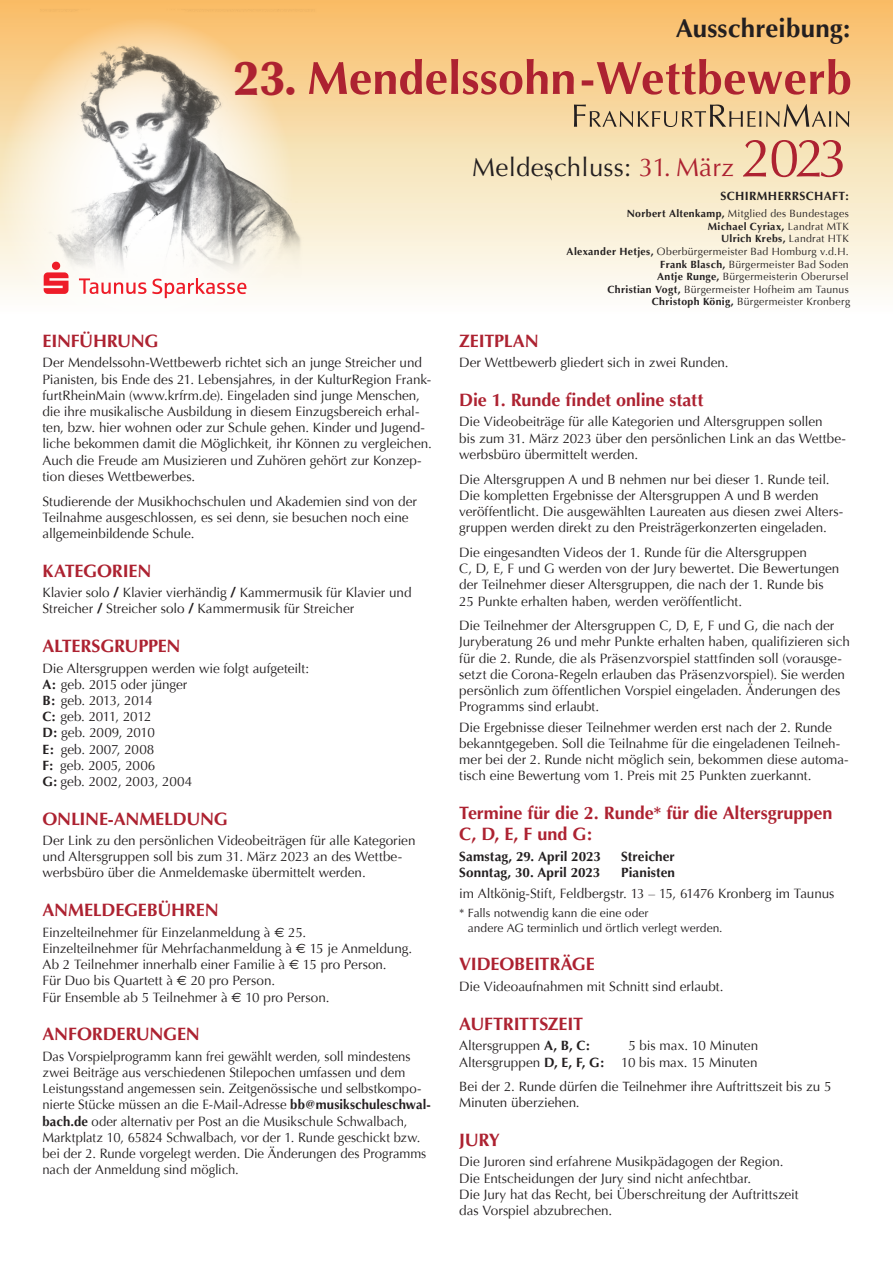
<style>
.page{position:relative;width:893px;height:1263px;background:#fff}
.page>*{position:absolute;margin:0;border:0;box-sizing:border-box;transform-origin:0 0}
.t1{font:700 46.5px "OP11";color:#ad2231}
.t2{font:25.8px "Optima";letter-spacing:.01em;color:#231f20}
.t3{font:700 25.8px "Optima";letter-spacing:.01em;color:#231f20}
.t4{font:700 18px/21.6px "Optima";letter-spacing:-.01em;color:#ad2231}
.t5{font:13.5px/16.2px "Optima";letter-spacing:-.005em;color:#231f20}
.t6{font:13.5px/16.2px "Optima";letter-spacing:-.005em;color:#231f20}
.t7{font:700 13.5px "Optima";letter-spacing:.005em;color:#231f20}
.t8{font:12px/15px "Optima";letter-spacing:-.005em;color:#231f20}
.t9{font:700 12px "Optima";letter-spacing:.03em;color:#231f20}
.t10{font:10.5px/12.6px "Optima";letter-spacing:.03em;color:#231f20;text-align:right}
.s1{font-weight:900}
.s2{font-weight:700}
.s3{font-family:"Euro Sans"}
.s4{color:#ad2231}
.s5{font-size:54px;color:#ad2231}
</style>
<div class="page">
<div style="left:0;top:0;width:893px;height:316px;background:linear-gradient(to bottom,#f7bf6a,#fbffff)"></div>
<svg style="left:0;top:18px;width:293px;height:338px"></svg>
<img style="left:27px;top:6px;width:301px;height:275px">
<svg style="left:574px;top:104px;width:275px;height:23px;background:#ceb58a"></svg>
<svg style="left:309px;top:59px;width:541px;height:36px;background:#de946e"></svg>
<svg style="left:547px;top:172px;width:5px;height:9px"></svg>
<svg style="left:44px;top:262px;width:24px;height:32px"></svg>
<svg style="left:79px;top:278px;width:67px;height:16px"></svg>
<svg style="left:152px;top:278px;width:94px;height:20px"></svg>
<h1 class="t1" style="left:233px;top:51px;width:64px">23.</h1>
<h3 class="t4" style="left:43px;top:330px;width:118px">Einführung</h3>
<p class="t5" style="left:43px;top:355px;width:391px">Der Mendelssohn-Wettbewerb richtet sich an junge Streicher und Pianisten, bis Ende des 21. Lebensjahres, in der KulturRegion Frank&shy;furtRheinMain (www.krfrm.de). Eingeladen sind junge Menschen, die ihre musikalische Ausbildung in diesem Einzugsbereich erhal&shy;ten, bzw. hier wohnen oder zur Schule gehen. Kinder und Jugend&shy;liche bekommen damit die Möglichkeit, ihr Können zu vergleichen.<br>Auch die Freude am Musizieren und Zuhören gehört zur Konzep&shy;tion dieses Wettbewerbes.</p>
<p class="t5" style="left:43px;top:493px;width:376px">Studierende der Musikhochschulen und Akademien sind von der<br>Teilnahme ausgeschlossen, es sei denn, sie besuchen noch eine allgemeinbildende Schule.</p>
<h3 class="t4" style="left:43px;top:560px;width:106px">Kategorien</h3>
<p class="t5" style="left:43px;top:584px;width:370px">Klavier solo <span class="s1">/</span> Klavier vierhändig <span class="s1">/</span> Kammermusik für Klavier und<br>Streicher <span class="s1">/</span> Streicher solo <span class="s1">/</span> Kammermusik für Streicher</p>
<h3 class="t4" style="left:43px;top:635px;width:136px">Altersgru ppen</h3>
<p class="t5" style="left:43px;top:660px;width:268px">Die Altersgruppen werden wie folgt aufgeteilt:<br><span class="s2">A:</span> geb. 2015 oder jünger<br><span class="s2">B:</span> geb. 2013, 2014<br><span class="s2">C:</span> geb. 2011, 2012<br><span class="s2">D:</span> geb. 2009, 2010<br><span class="s2">E :</span> geb. 2007, 2008<br><span class="s2">F:</span> geb. 2005, 2006<br><span class="s2">G :</span> geb. 2002, 2003, 2004</p>
<h3 class="t4" style="left:43px;top:808px;width:109px">ONLI NE-ANMEL</h3>
<h3 class="t4" style="left:173px;top:808px;width:56px">Dung</h3>
<p class="t5" style="left:43px;top:832px;width:375px">Der Link zu den persönlichen Videobeiträgen für alle Kategorien und Altersgruppen soll bis zum 31. März 2023 an des Wettbe&shy;werbsbüro über die Anmeldemaske übermittelt werden.</p>
<h3 class="t4" style="left:43px;top:899px;width:38px">ANMEL</h3>
<h3 class="t4" style="left:102px;top:899px;width:69px">DEGEBÜHRE</h3>
<h3 class="t4" style="left:205px;top:899px;width:16px">N</h3>
<p class="t5" style="left:43px;top:924px;width:371px">Einzelteilnehmer für Einzelanmeldung à <span class="s3">€</span> 25.<br>Einzelteilnehmer für Mehrfachanmeldung à <span class="s3">€</span> 15 je Anmeldung.<br>Ab 2 Teilnehmer innerhalb einer Familie à <span class="s3">€</span> 15 pro Person.<br>Für Duo bis Quartett à <span class="s3">€</span> 20 pro Person.<br>Für Ensemble ab 5 Teilnehmer à <span class="s3">€</span> 10 pro Person.</p>
<h3 class="t4" style="left:43px;top:1023px;width:155px">An forderungen</h3>
<p class="t5" style="left:43px;top:1048px;width:390px">Das Vorspielprogramm kann frei gewählt werden, soll mindestens zwei Beiträge aus verschiedenen Stilepochen umfassen und dem Leistungsstand angemessen sein. Zeitgenössische und selbstkompo&shy;nierte Stücke müssen an die E-Mail-Adresse <span class="s2">bb@musikschuleschwal&shy;bach.de</span> oder alternativ per Post an die Musikschule Schwalbach, Marktplatz 10, 65824 Schwalbach, vor der 1. Runde geschickt bzw. bei der 2. Runde vorgelegt werden. Die Änderungen des Programms nach der Anmeldung sind möglich.</p>
<h2 class="t3" style="left:676px;top:13px;width:176px">Ausschreibung:</h2>
<h2 class="t2" style="left:472px;top:153px;width:378px">Meldeschluss: <span class="s4">31. März</span> <span class="s5">2023</span></h2>
<p class="t9" style="left:720px;top:189px;width:130px">Schirmherrschaft:</p>
<p class="t10" style="left:567px;top:207px;width:285px"><span class="s2">Norbert Altenkamp,</span> Mitglied des Bundestages<br><span class="s2">Michael Cyriax,</span> Landrat MTK<br><span class="s2">Ulrich Krebs,</span> Landrat HTK<br><span class="s2">Alexander Hetjes,</span> Oberbürgermeister Bad Homburg v.d.H.<br><span class="s2">Frank Blasch,</span> Bürgermeister Bad Soden<br><span class="s2">Antje Runge,</span> Bürgermeisterin Oberursel<br><span class="s2">Christian Vogt,</span> Bürgermeister Hofheim am Taunus <span class="s2">Christoph König,</span> Bürgermeister Kronberg</p>
<h3 class="t4" style="left:459px;top:330px;width:77px">Zeitplan</h3>
<p class="t5" style="left:459px;top:355px;width:271px">Der Wettbewerb gliedert sich in zwei Runden.</p>
<h3 class="t4" style="left:459px;top:389px;width:246px">Die 1. Runde findet online statt</h3>
<p class="t5" style="left:459px;top:414px;width:388px">Die Videobeiträge für alle Kategorien und Altersgruppen sollen<br>bis zum 31. März 2023 über den persönlichen Link an das Wettbe&shy;werbsbüro übermittelt werden.</p>
<p class="t5" style="left:459px;top:471px;width:386px">Die Altersgruppen A und B nehmen nur bei dieser 1. Runde teil.<br>Die kompletten Ergebnisse der Altersgruppen A und B werden veröffentlicht. Die ausgewählten Laureaten aus diesen zwei Alters&shy;gruppen werden direkt zu den Preisträgerkonzerten eingeladen.</p>
<p class="t5" style="left:459px;top:544px;width:382px">Die eingesandten Videos der 1. Runde für die Altersgruppen<br>C, D, E, F und G werden von der Jury bewertet. Die Bewertungen der Teilnehmer dieser Altersgruppen, die nach der 1. Runde bis 25 Punkte erhalten haben, werden veröffentlicht.</p>
<p class="t5" style="left:459px;top:618px;width:392px">Die Teilnehmer der Altersgruppen C, D, E, F und G, die nach der Juryberatung 26 und mehr Punkte erhalten haben, qualifizieren sich für die 2. Runde, die als Präsenzvorspiel stattfinden soll (vorausge&shy;setzt die Corona-Regeln erlauben das Präsenzvorspiel). Sie werden persönlich zum öffentlichen Vorspiel eingeladen. Änderungen des Programms sind erlaubt.</p>
<p class="t5" style="left:459px;top:719px;width:391px">Die Ergebnisse dieser Teilnehmer werden erst nach der 2. Runde bekanntgegeben. Soll die Teilnahme für die eingeladenen Teilneh&shy;mer bei der 2. Runde nicht möglich sein, bekommen diese automa&shy;tisch eine Bewertung vom 1. Preis mit 25 Punkten zuerkannt.</p>
<h3 class="t4" style="left:459px;top:802px;width:375px">Termine für die 2. Runde* für die Altersgruppen<br>C, D, E, F und G:</h3>
<p class="t7" style="left:459px;top:848px;width:143px">Samstag, 29. April 2023</p>
<p class="t7" style="left:621px;top:848px;width:55px">Streicher</p>
<p class="t7" style="left:459px;top:865px;width:154px">Sonntag, 30. April 2023 P</p>
<p class="t7" style="left:629px;top:865px;width:48px">ianisten</p>
<p class="t5" style="left:459px;top:885px;width:377px">im Altkönig-Stift, Feldbergstr. 13 – 15, 61476 Kronberg im Taunus</p>
<p class="t8" style="left:468px;top:905px;width:256px;text-indent:-9px">* Falls notwendig kann die eine oder<br>andere AG terminlich und örtlich verlegt werden.</p>
<h3 class="t4" style="left:459px;top:954px;width:76px">VI DEOBEITR</h3>
<h3 class="t4" style="left:561px;top:954px;width:23px">ÄGE</h3>
<p class="t5" style="left:459px;top:979px;width:266px">Die Videoaufnahmen mit Schnitt sind erlaubt.</p>
<h3 class="t4" style="left:459px;top:1013px;width:125px">Au ftrittszeit</h3>
<p class="t5" style="left:459px;top:1038px;width:132px">Altersgruppen <span class="s2">A, B, C:</span></p>
<p class="t5" style="left:628px;top:1038px;width:131px">5 bis max. 10 Minuten</p>
<p class="t5" style="left:459px;top:1054px;width:146px">Altersgruppen <span class="s2">D, E, F, G:</span></p>
<p class="t5" style="left:621px;top:1054px;width:138px">10 bis max. 15 Minuten</p>
<p class="t6" style="left:459px;top:1079px;width:374px">Bei der 2. Runde dürfen die Teilnehmer ihre Auftrittszeit bis zu 5<br>Minuten überziehen.</p>
<h3 class="t4" style="left:459px;top:1129px;width:42px">Jury</h3>
<p class="t5" style="left:459px;top:1154px;width:341px">Die Juroren sind erfahrene Musikpädagogen der Region.<br>Die Entscheidungen der Jury sind nicht anfechtbar.<br>Die Jury hat das Recht, bei Überschreitung der Auftrittszeit das Vorspiel abzubrechen.</p>
</div>
